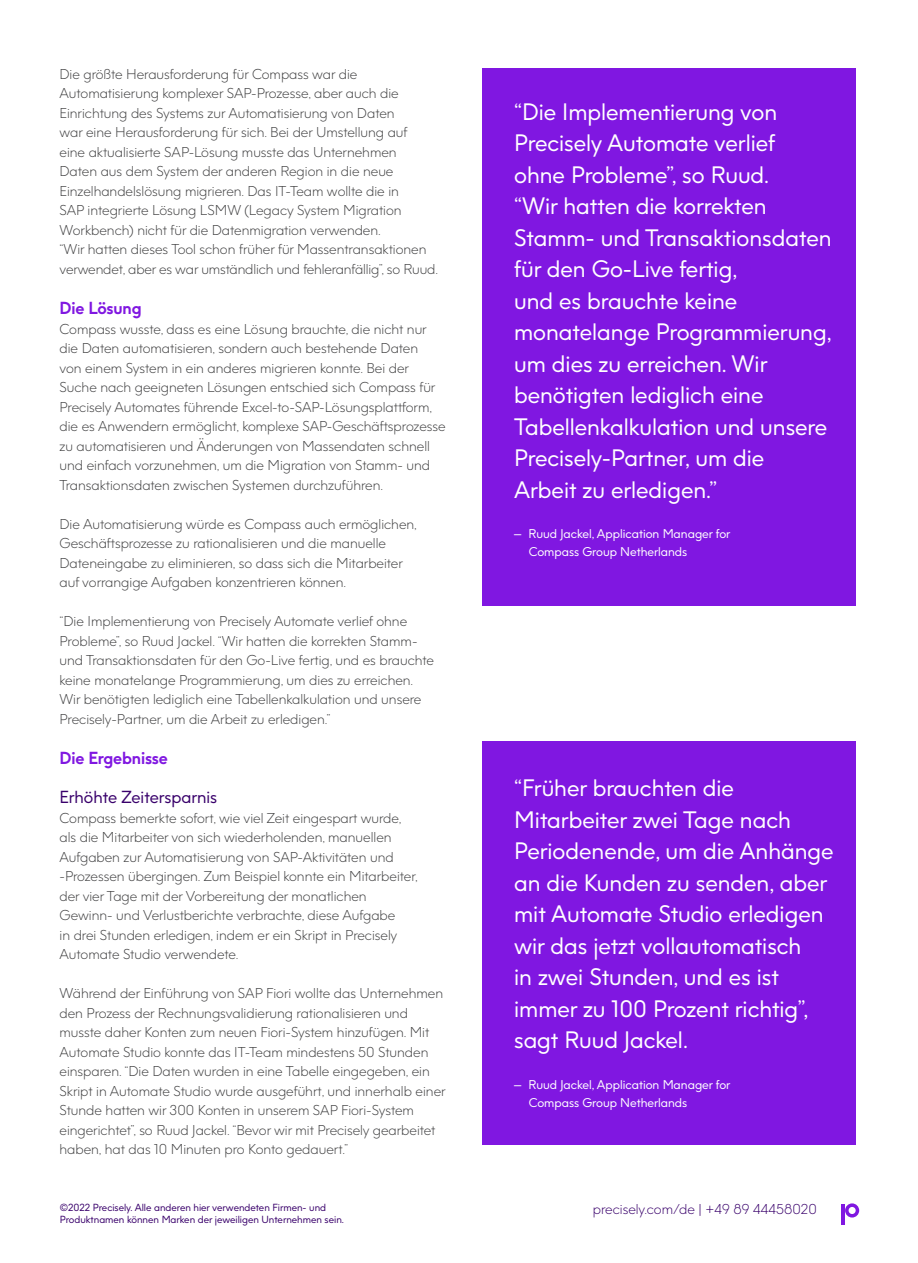
<style>
.page{position:relative;width:918px;height:1263px;background:#fff}
.page>*{position:absolute;margin:0;border:0;box-sizing:border-box;transform-origin:0 0}
.Body{font:22.5px/31.5px "Precisely";color:#fff}
.Body-2{font:700 16.5px "Precisely";letter-spacing:-.01em;color:#8017e1}
.Body-3{font:16.5px "Precisely";color:#39006b}
.Body-4{font:300 13.5px/19.5px "Precisely";color:#3e3e3f}
.t1{font:300 13.5px "Precisely";color:#39006b}
.Body-5{font:12px/18px "Precisely";color:#fff}
.t2{font:9.75px "Precisely";color:#39006b}
</style>
<div class="page">
<svg style="left:845px;top:1203px;width:14px;height:14px"></svg>
<hr style="left:842px;top:1204px;width:3px;height:20px;background:#8017e1">
<div style="left:483px;top:68px;width:373px;height:537px;background:#8017e1"></div>
<div style="left:483px;top:741px;width:373px;height:404px;background:#8017e1"></div>
<p class="Body-4" style="left:60px;top:64px;width:380px">Die größte Herausforderung für Compass war die Automatisierung komplexer SAP-Prozesse, aber auch die Einrichtung des Systems zur Automatisierung von Daten<br>war eine Herausforderung für sich. Bei der Umstellung auf<br>eine aktualisierte SAP-Lösung musste das Unternehmen<br>Daten aus dem System der anderen Region in die neue Einzelhandelslösung migrieren. Das IT-Team wollte die in<br>SAP integrierte Lösung LSMW (Legacy System Migration Workbench) nicht für die Datenmigration verwenden.<br>“Wir hatten dieses Tool schon früher für Massentransaktionen verwendet, aber es war umständlich und fehleranfällig”, so Ruud.</p>
<p class="Body-2" style="left:60px;top:298px;width:84px">Die Lösung</p>
<p class="Body-4" style="left:60px;top:319px;width:388px">Compass wusste, dass es eine Lösung brauchte, die nicht nur die Daten automatisieren, sondern auch bestehende Daten<br>von einem System in ein anderes migrieren konnte. Bei der Suche nach geeigneten Lösungen entschied sich Compass für Precisely Automates führende Excel-to-SAP-Lösungsplattform, die es Anwendern ermöglicht, komplexe SAP-Geschäftsprozesse zu automatisieren und Änderungen von Massendaten schnell und einfach vorzunehmen, um die Migration von Stamm- und Transaktionsdaten zwischen Systemen durchzuführen.</p>
<p class="Body-4" style="left:60px;top:514px;width:359px">Die Automatisierung würde es Compass auch ermöglichen, Geschäftsprozesse zu rationalisieren und die manuelle Dateneingabe zu eliminieren, so dass sich die Mitarbeiter auf vorrangige Aufgaben konzentrieren können.</p>
<p class="Body-4" style="left:60px;top:612px;width:376px">“Die Implementierung von Precisely Automate verlief ohne Probleme”, so Ruud Jackel. “Wir hatten die korrekten Stamm&shy;und Transaktionsdaten für den Go-Live fertig, und es brauchte keine monatelange Programmierung, um dies zu erreichen.<br>Wir benötigten lediglich eine Tabellenkalkulation und unsere Precisely-Partner, um die Arbeit zu erledigen.”</p>
<p class="Body-2" style="left:60px;top:748px;width:110px">Die Ergebnisse</p>
<p class="Body-3" style="left:60px;top:787px;width:159px">Erhöhte Zeitersparnis</p>
<p class="Body-4" style="left:60px;top:808px;width:360px">Compass bemerkte sofort, wie viel Zeit eingespart wurde, als die Mitarbeiter von sich wiederholenden, manuellen Aufgaben zur Automatisierung von SAP-Aktivitäten und -Prozessen übergingen. Zum Beispiel konnte ein Mitarbeiter, der vier Tage mit der Vorbereitung der monatlichen Gewinn- und Verlustberichte verbrachte, diese Aufgabe<br>in drei Stunden erledigen, indem er ein Skript in Precisely Automate Studio verwendete.</p>
<p class="Body-4" style="left:60px;top:984px;width:388px">Während der Einführung von SAP Fiori wollte das Unternehmen den Prozess der Rechnungsvalidierung rationalisieren und musste daher Konten zum neuen Fiori-System hinzufügen. Mit Automate Studio konnte das IT-Team mindestens 50 Stunden einsparen. “Die Daten wurden in eine Tabelle eingegeben, ein Skript in Automate Studio wurde ausgeführt, und innerhalb einer Stunde hatten wir 300 Konten in unserem SAP Fiori-System eingerichtet”, so Ruud Jackel. “Bevor wir mit Precisely gearbeitet haben, hat das 10 Minuten pro Konto gedauert.”</p>
<p class="Body" style="left:514px;top:96px;width:319px">“Die Implementierung von<br>Precisely Automate verlief<br>ohne Probleme”, so Ruud.<br>“Wir hatten die korrekten<br>Stamm- und Transaktionsdaten für den Go-Live fertig,<br>und es brauchte keine monatelange Programmierung, um dies zu erreichen. Wir benötigten lediglich eine<br>Tabellenkalkulation und unsere<br>Precisely-Partner, um die<br>Arbeit zu erledigen.”</p>
<p class="Body-5" style="left:529px;top:525px;width:203px;text-indent:-15px">— Ruud Jackel, Application Manager for<br>Compass Group Netherlands</p>
<p class="Body" style="left:514px;top:772px;width:321px">“Früher brauchten die<br>Mitarbeiter zwei Tage nach<br>Periodenende, um die Anhänge an die Kunden zu senden, aber mit Automate Studio erledigen wir das jetzt vollautomatisch<br>in zwei Stunden, und es ist immer zu 100 Prozent richtig”, sagt Ruud Jackel.</p>
<p class="Body-5" style="left:529px;top:1075px;width:203px;text-indent:-15px">— Ruud Jackel, Application Manager for<br>Compass Group Netherlands</p>
<p class="t2" style="left:60px;top:1201px;width:268px">©2022 Precisely. Alle anderen hier verwendeten Firmen- und</p>
<p class="t1" style="left:593px;top:1201px;width:225px">precisely.com/de | +49 89 44458020</p>
<p class="t2" style="left:60px;top:1213px;width:286px">Produktnamen können Marken der jeweiligen Unternehmen sein.</p>
</div>
